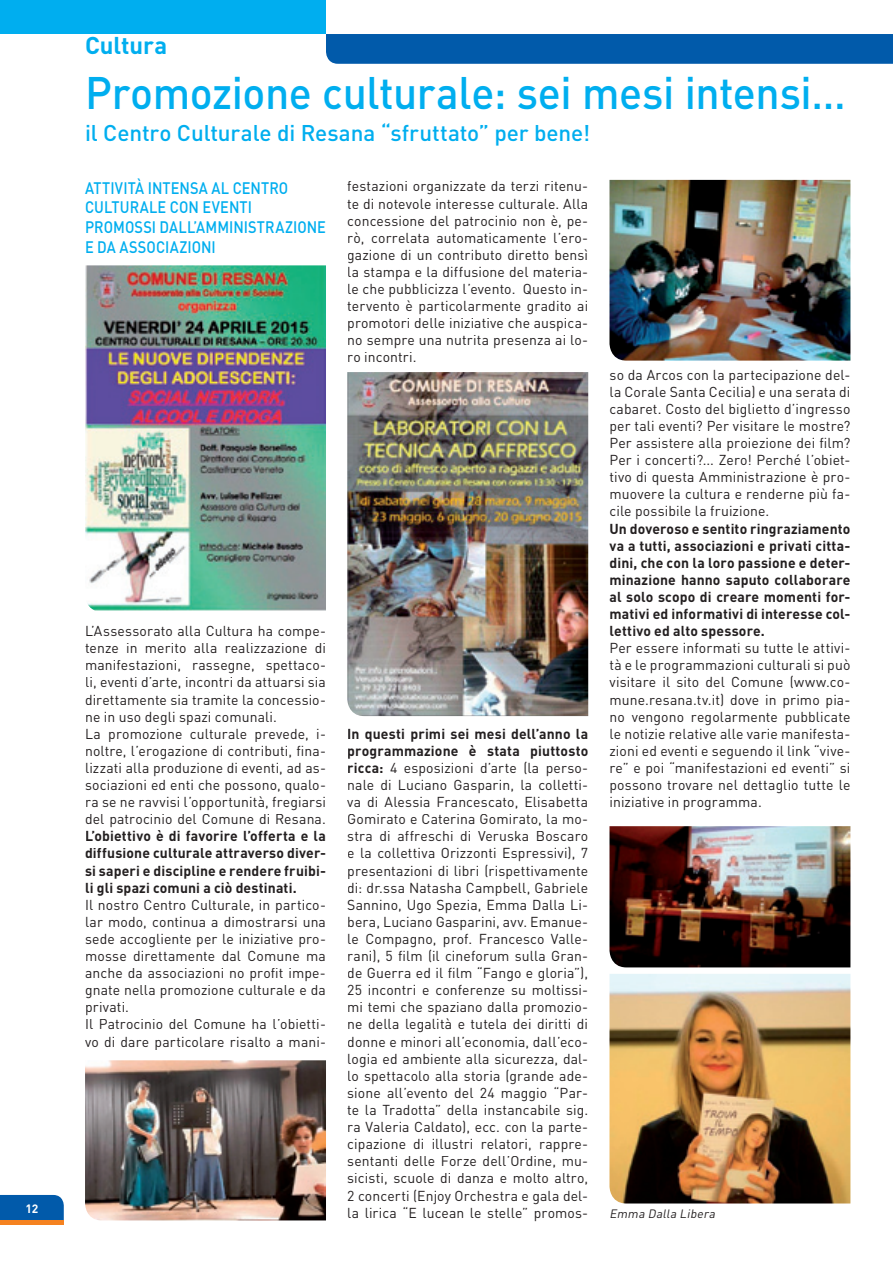
<style>
.page{position:relative;width:893px;height:1263px;background:#fff}
.page>*{position:absolute;margin:0;border:0;box-sizing:border-box;transform-origin:0 0}
.t1{font:500 45px "DIN";letter-spacing:-.01em;color:#00aeef;scale:.95 1}
.t2{font:700 24px "DIN";color:#00aeef}
.t3{font:500 22.5px "DIN";letter-spacing:-.005em;color:#00aeef}
.t4{font:500 16.5px/19.8px "DIN";letter-spacing:.01em;color:#00aeef;scale:.88 1}
.t5{font:14.25px/17.1px "DIN";letter-spacing:.01em;color:#231f20;text-align:justify}
.t6{font:700 14.25px/17.1px "DIN";letter-spacing:.01em;color:#231f20;text-align:justify}
.t7{font:italic 12px "DIN";color:#231f20}
.t8{font:700 12px "DIN";color:#fff}
.s1{font-weight:700}
</style>
<div class="page">
<div style="left:0;top:1195px;width:64px;height:25px;background:#015aaa"></div>
<div style="left:0;top:1220px;width:64px;height:5px;background:#f58220"></div>
<div style="left:326px;top:34px;width:567px;height:30px;background:#015aaa"></div>
<div style="left:0;top:0;width:326px;height:34px;background:#00aeef"></div>
<img style="left:85px;top:1060px;width:241px;height:160px">
<img style="left:609px;top:180px;width:241px;height:181px">
<img style="left:85px;top:265px;width:241px;height:345px">
<img style="left:347px;top:372px;width:241px;height:344px">
<img style="left:609px;top:826px;width:241px;height:141px">
<img style="left:609px;top:974px;width:241px;height:229px">
<p class="t8" style="left:25px;top:1201px;width:15px">12</p>
<h2 class="t2" style="left:85px;top:30px;width:84px">Cultura</h2>
<h1 class="t1" style="left:85px;top:64px;width:802px">Promozione culturale: sei mesi intensi…</h1>
<h3 class="t3" style="left:85px;top:118px;width:507px">il Centro Culturale di Resana “sfruttato” per bene!</h3>
<p class="t4" style="left:85px;top:177px;width:275px">ATTIVITÀ INTENSA AL CENTRO<br>CULTURALE CON EVENTI<br>PROMOSSI DALL’AMMINISTRAZIONE<br>E DA ASSOCIAZIONI</p>
<p class="t5" style="left:85px;top:622px;width:242px;text-align:left">L’Assessorato alla Cultura ha compe&shy;tenze in merito alla realizzazione di manifestazioni, rassegne, spettaco&shy;li, eventi d’arte, incontri da attuarsi sia direttamente sia tramite la concessio&shy;ne in uso degli spazi comunali.<br>La promozione culturale prevede, i&shy;noltre, l’erogazione di contributi, fina&shy;lizzati alla produzione di eventi, ad as&shy;sociazioni ed enti che possono, qualo&shy;ra se ne ravvisi l’opportunità, fregiarsi del patrocinio del Comune di Resana.</p>
<p class="t6" style="left:85px;top:827px;width:242px">L’obiettivo è di favorire l’offerta e la diffusione culturale attraverso diver&shy;si saperi e discipline e rendere fruibi&shy;li gli spazi comuni a ciò destinati.</p>
<p class="t5" style="left:85px;top:896px;width:242px;text-align:left">Il nostro Centro Culturale, in partico&shy;lar modo, continua a dimostrarsi una sede accogliente per le iniziative pro&shy;mosse direttamente dal Comune ma anche da associazioni no profit impe&shy;gnate nella promozione culturale e da privati.<br>Il Patrocinio del Comune ha l’obietti&shy;vo di dare particolare risalto a mani-</p>
<p class="t5" style="left:347px;top:177px;width:242px">festazioni organizzate da terzi ritenu&shy;te di notevole interesse culturale. Alla concessione del patrocinio non è, pe&shy;rò, correlata automaticamente l’ero&shy;gazione di un contributo diretto bensì la stampa e la diffusione del materia&shy;le che pubblicizza l’evento. Questo in&shy;tervento è particolarmente gradito ai promotori delle iniziative che auspica&shy;no sempre una nutrita presenza ai lo&shy;ro incontri.</p>
<p class="t5" style="left:347px;top:725px;width:242px"><span class="s1">In questi primi sei mesi dell’anno la programmazione è stata piuttosto ricca:</span> 4 esposizioni d’arte (la perso&shy;nale di Luciano Gasparin, la colletti&shy;va di Alessia Francescato, Elisabetta Gomirato e Caterina Gomirato, la mo&shy;stra di affreschi di Veruska Boscaro e la collettiva Orizzonti Espressivi), 7 presentazioni di libri (rispettivamente di: dr.ssa Natasha Campbell, Gabriele Sannino, Ugo Spezia, Emma Dalla Li&shy;bera, Luciano Gasparini, avv. Emanue&shy;le Compagno, prof. Francesco Valle&shy;rani), 5 film (il cineforum sulla Gran&shy;de Guerra ed il film “Fango e gloria”), 25 incontri e conferenze su moltissi&shy;mi temi che spaziano dalla promozio&shy;ne della legalità e tutela dei diritti di donne e minori all’economia, dall’eco&shy;logia ed ambiente alla sicurezza, dal&shy;lo spettacolo alla storia (grande ade&shy;sione all’evento del 24 maggio “Par&shy;te la Tradotta” della instancabile sig. ra Valeria Caldato), ecc. con la parte&shy;cipazione di illustri relatori, rappre&shy;sentanti delle Forze dell’Ordine, mu&shy;sicisti, scuole di danza e molto altro, 2 concerti (Enjoy Orchestra e gala del&shy;la lirica “E lucean le stelle” promos-</p>
<p class="t5" style="left:609px;top:366px;width:242px">so da Arcos con la partecipazione del&shy;la Corale Santa Cecilia) e una serata di cabaret. Costo del biglietto d’ingresso per tali eventi? Per visitare le mostre?<br>Per assistere alla proiezione dei film?<br>Per i concerti?... Zero! Perché l’obiet&shy;tivo di questa Amministrazione è pro&shy;muovere la cultura e renderne più fa&shy;cile possibile la fruizione.</p>
<p class="t6" style="left:609px;top:519px;width:242px">Un doveroso e sentito ringraziamento va a tutti, associazioni e privati citta&shy;dini, che con la loro passione e deter&shy;minazione hanno saputo collaborare al solo scopo di creare momenti for&shy;mativi ed informativi di interesse col&shy;lettivo ed alto spessore.</p>
<p class="t5" style="left:609px;top:639px;width:242px">Per essere informati su tutte le attivi&shy;tà e le programmazioni culturali si può visitare il sito del Comune (www.co&shy;mune.resana.tv.it) dove in primo pia&shy;no vengono regolarmente pubblicate le notizie relative alle varie manifesta&shy;zioni ed eventi e seguendo il link “vive&shy;re” e poi “manifestazioni ed eventi” si possono trovare nel dettaglio tutte le iniziative in programma.</p>
<p class="t7" style="left:609px;top:1206px;width:110px">Emma Dalla Libera</p>
</div>
